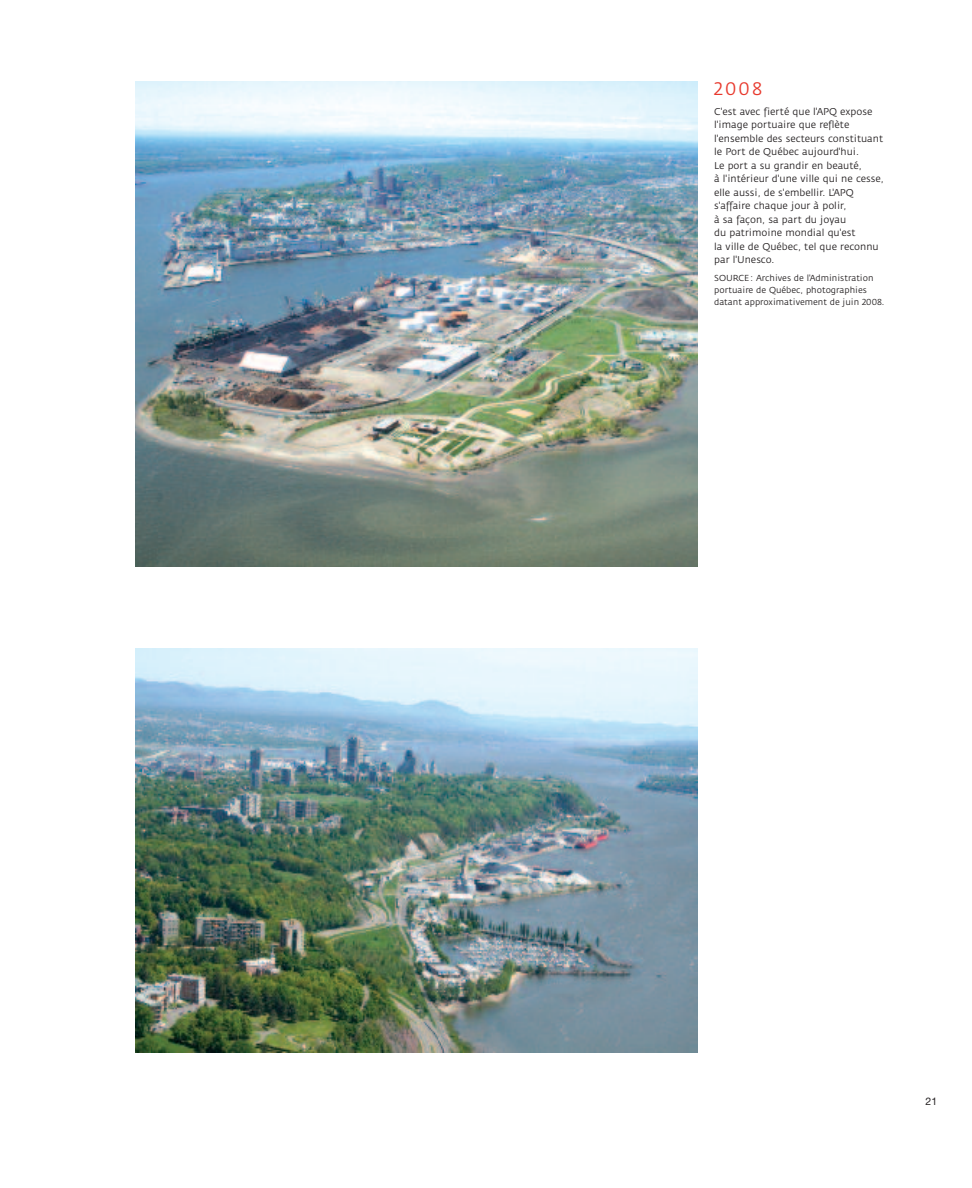
<style>
.page{position:relative;width:972px;height:1188px;background:#fff}
.page>*{position:absolute;margin:0;border:0;box-sizing:border-box;transform-origin:0 0}
.t1{font:18px "Fedra Sans";color:#e8392d}
.t2{font:10.5px "Helvetica Neue";color:#231f20}
.t3{font:9.75px/13.5px "Fedra Sans";color:#231f20}
.t4{font:8.7px/12px "Fedra Sans";color:#231f20}
</style>
<div class="page">
<img style="left:135px;top:81px;width:563px;height:486px">
<img style="left:135px;top:648px;width:563px;height:405px">
<h1 class="t1" style="left:714px;top:81px;width:50px">2008</h1>
<p class="t3" style="left:714px;top:105px;width:171px">C'est avec fierté que l'APQ expose l'image portuaire que reflète l'ensemble des secteurs constituant le Port de Québec aujourd'hui.<br>Le port a su grandir en beauté,<br>à l'intérieur d'une ville qui ne cesse, elle aussi, de s'embellir. L'APQ s'affaire chaque jour à polir,<br>à sa façon, sa part du joyau<br>du patrimoine mondial qu'est<br>la ville de Québec, tel que reconnu par l'Unesco.</p>
<p class="t4" style="left:714px;top:273px;width:172px">SOURCE : Archives de l'Administration portuaire de Québec, photographies datant approximativement de juin 2008.</p>
<p class="t2" style="left:926px;top:1097px;width:13px">21</p>
</div>
